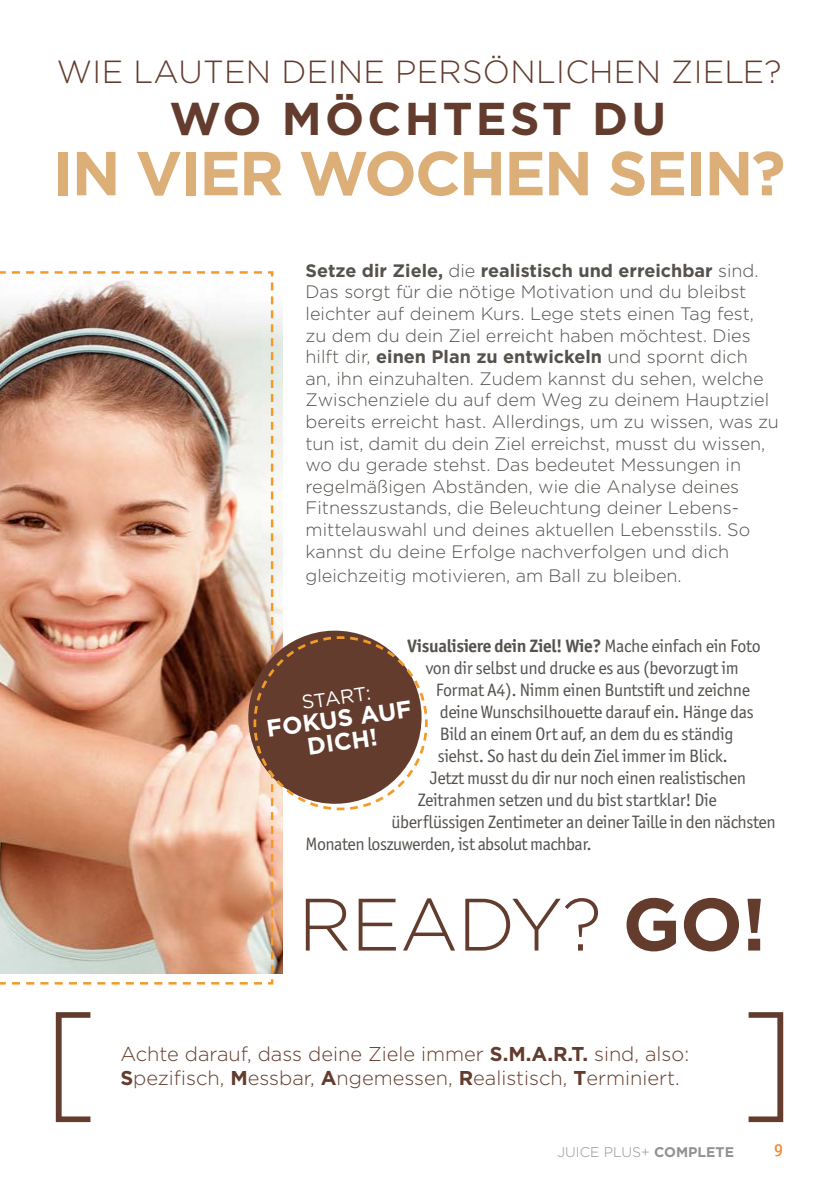
<style>
.page{position:relative;width:840px;height:1191px;background:#fff}
.page>*{position:absolute;margin:0;border:0;box-sizing:border-box;transform-origin:0 0}
.t1{font:300 74px "Gotham";letter-spacing:-.01em;color:#633c2e}
.t2{font:700 62px "Gotham";letter-spacing:-.03em;color:#dcaf78}
.t3{font:700 46px "Gotham";letter-spacing:.07em;color:#633c2e}
.t4{font:300 32px "Gotham";letter-spacing:.01em;color:#633c2e}
.t5{font:700 24px/23px "Gotham";color:#fff;text-align:center}
.t6{font:300 20px/24px "Gotham";color:#633c2e}
.t7{font:19.6px "Gotham";color:#fff}
.t8{font:300 18px/21.6px "Gotham";color:#55524e}
.t9{font:18px "Officina Sans ITC Pro";letter-spacing:-.02em;color:#55524e}
.t10{font:700 18px "Officina Sans ITC Pro";letter-spacing:-.02em;color:#55524e}
.t11{font:18px "Officina Sans ITC Pro";color:#f1933e}
.t12{font:300 14px "Gotham";color:#949290}
.s1{font-weight:700}
.s2{font-weight:400}
</style>
<div class="page">
<img style="left:0;top:271px;width:428px;height:702px">
<svg style="left:56px;top:1012px;width:34px;height:110px"></svg>
<svg style="left:748px;top:1012px;width:34px;height:110px"></svg>
<h3 class="t4" style="left:57px;top:51px;width:725px">WIE LAUTEN DEINE PERSÖNLICHEN ZIELE?</h3>
<h3 class="t3" style="left:169px;top:88px;width:498px">WO MÖCHTEST DU</h3>
<h2 class="t2" style="left:53px;top:132px;width:733px">IN VIER WOCHEN SEIN?</h2>
<p class="t8" style="left:305px;top:259px;width:474px"><span class="s1">Setze dir Ziele,</span> die <span class="s1">realistisch und erreichbar</span> sind.<br>Das sorgt für die nötige Motivation und du bleibst leichter auf deinem Kurs. Lege stets einen Tag fest, zu dem du dein Ziel erreicht haben möchtest. Dies hilft dir, <span class="s1">einen Plan zu entwickeln</span> und spornt dich<br>an, ihn einzuhalten. Zudem kannst du sehen, welche Zwischenziele du auf dem Weg zu deinem Hauptziel bereits erreicht hast. Allerdings, um zu wissen, was zu tun ist, damit du dein Ziel erreichst, musst du wissen, wo du gerade stehst. Das bedeutet Messungen in regelmäßigen Abständen, wie die Analyse deines Fitnesszustands, die Beleuchtung deiner Lebens&shy;mittelauswahl und deines aktuellen Lebensstils. So kannst du deine Erfolge nachverfolgen und dich</p>
<p class="t8" style="left:305px;top:564px;width:377px">gleichzeitig motivieren, am Ball zu bleiben.</p>
<p class="t10" style="left:407px;top:634px;width:354px">Visualisiere dein Ziel! Wie? <span class="s2">Mache einfach ein Foto</span></p>
<p class="t9" style="left:425px;top:657px;width:314px">von dir selbst und drucke es aus (bevorzugt im</p>
<p class="t9" style="left:435px;top:679px;width:315px">Format A4). Nimm einen Buntstift und zeichne</p>
<p class="t9" style="left:439px;top:701px;width:315px">deine Wunschsilhouette darauf ein. Hänge das</p>
<p class="t9" style="left:439px;top:723px;width:295px">Bild an einem Ort auf, an dem du es ständig</p>
<p class="t9" style="left:437px;top:745px;width:291px">siehst. So hast du dein Ziel immer im Blick.</p>
<p class="t9" style="left:429px;top:767px;width:318px">Jetzt musst du dir nur noch einen realistischen</p>
<p class="t9" style="left:417px;top:789px;width:300px">Zeitrahmen setzen und du bist startklar! Die</p>
<p class="t9" style="left:391px;top:811px;width:385px">überflüssigen Zentimeter an deiner Taille in den nächsten</p>
<p class="t9" style="left:305px;top:833px;width:287px">Monaten loszuwerden, ist absolut machbar.</p>
<p class="t7" style="left:300px;top:690px;width:71px;rotate:-8deg">START:</p>
<h3 class="t5" style="left:265px;top:717px;width:148px;rotate:-8deg">FOKUS AUF<br>DICH!</h3>
<h1 class="t1" style="left:298px;top:877px;width:469px">READY? <span class="s1">GO!</span></h1>
<p class="t6" style="left:120px;top:1041px;width:570px">Achte darauf, dass deine Ziele immer <span class="s1">S.M.A.R.T.</span> sind, also:<br><span class="s1">S</span>pezifisch, <span class="s1">M</span>essbar, <span class="s1">A</span>ngemessen, <span class="s1">R</span>ealistisch, <span class="s1">T</span>erminiert.</p>
<p class="t12" style="left:557px;top:1142px;width:178px">JUICE PLUS+ <span class="s1">COMPLETE</span></p>
<p class="t11" style="left:773px;top:1139px;width:10px">9</p>
</div>
